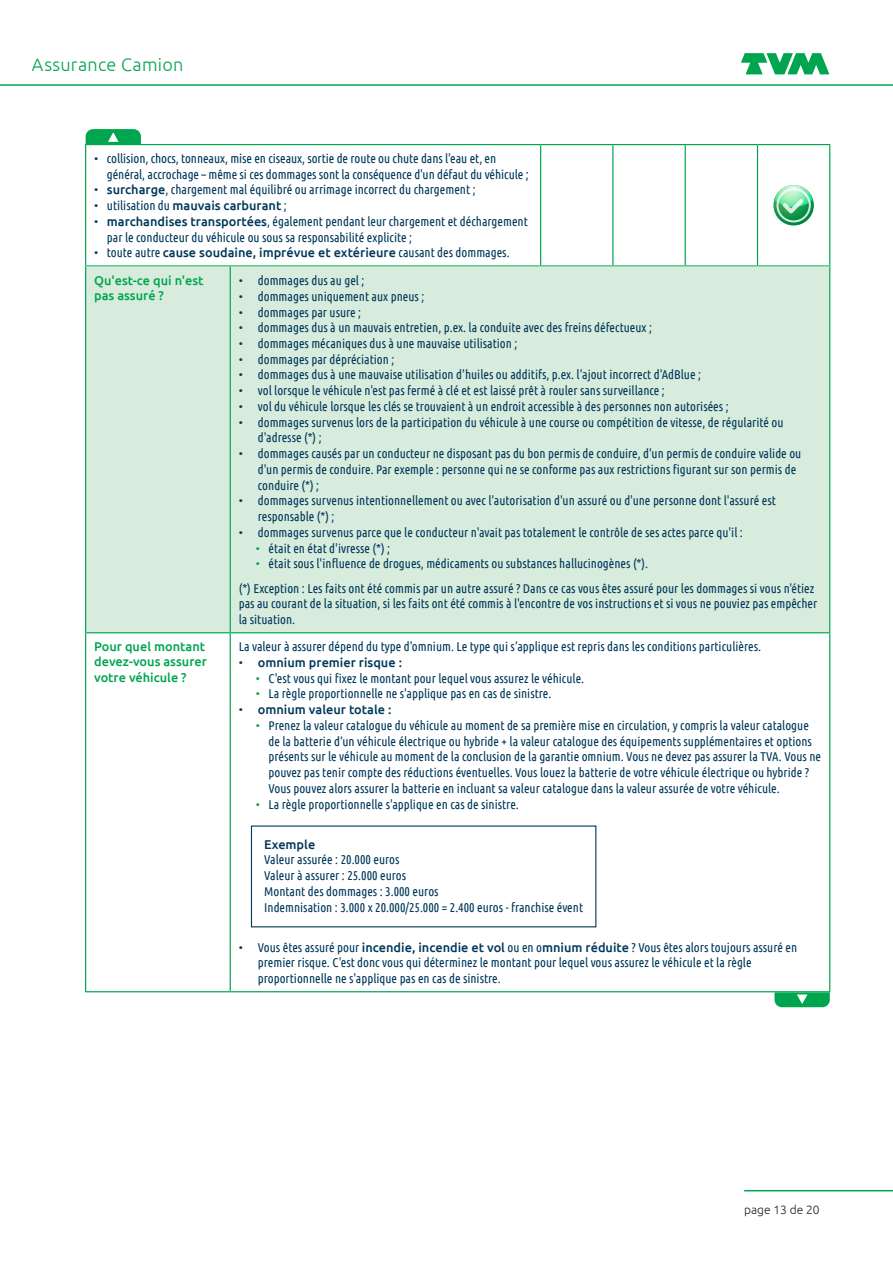
<style>
.page{position:relative;width:893px;height:1263px;background:#fff}
.page>*{position:absolute;margin:0;border:0;box-sizing:border-box;transform-origin:0 0}
.t1{font:300 18px "Ubuntu";letter-spacing:.015em;color:#00a54f}
.t2{font:12.75px/15.8px "Ubuntu Condensed";color:#01385b}
.t3{font:500 12.75px/27.5px "Ubuntu";color:#01385b}
.t4{font:500 12.75px/15.3px "Ubuntu";color:#00a54f}
.t5{font:300 12px "Ubuntu";color:#231f20}
.s1{font-family:"Ubuntu";font-weight:500}
.s2{font-family:"Ubuntu Condensed";font-weight:400}
.s3{color:#00a54f}
</style>
<div class="page">
<svg style="left:741px;top:53px;width:88px;height:21px"></svg>
<hr style="left:0;top:84px;width:893px;height:2px;background:#00a54f">
<hr style="left:744px;top:1190px;width:149px;height:1px;background:#00a54f">
<hr style="left:85px;top:144px;width:456px;height:1px;background:#00a54f">
<hr style="left:541px;top:144px;width:72px;height:1px;background:#00a54f">
<hr style="left:540px;top:145px;width:1px;height:120px;background:#00a54f">
<hr style="left:613px;top:144px;width:72px;height:1px;background:#00a54f">
<hr style="left:685px;top:144px;width:72px;height:1px;background:#00a54f">
<hr style="left:757px;top:144px;width:73px;height:1px;background:#00a54f">
<hr style="left:85px;top:265px;width:456px;height:2px;background:#00a54f">
<hr style="left:541px;top:265px;width:72px;height:2px;background:#00a54f">
<hr style="left:613px;top:265px;width:72px;height:2px;background:#00a54f">
<hr style="left:685px;top:265px;width:72px;height:2px;background:#00a54f">
<hr style="left:757px;top:265px;width:73px;height:2px;background:#00a54f">
<hr style="left:85px;top:145px;width:1px;height:120px;background:#00a54f">
<hr style="left:612px;top:145px;width:1px;height:120px;background:#00a54f">
<hr style="left:685px;top:145px;width:1px;height:120px;background:#00a54f">
<hr style="left:757px;top:145px;width:1px;height:120px;background:#00a54f">
<hr style="left:829px;top:145px;width:1px;height:120px;background:#00a54f">
<svg style="left:86px;top:129px;width:55px;height:15px"></svg>
<svg style="left:773px;top:185px;width:41px;height:40px"></svg>
<svg style="left:774px;top:185px;width:39px;height:37px"></svg>
<div style="left:86px;top:267px;width:743px;height:365px;background:#d8ecdd"></div>
<hr style="left:230px;top:267px;width:1px;height:365px;background:#00a54f">
<hr style="left:230px;top:633px;width:1px;height:358px;background:#00a54f">
<hr style="left:85px;top:991px;width:145px;height:1px;background:#00a54f">
<hr style="left:230px;top:991px;width:600px;height:1px;background:#00a54f">
<hr style="left:85px;top:267px;width:1px;height:365px;background:#00a54f">
<hr style="left:829px;top:267px;width:1px;height:365px;background:#00a54f">
<hr style="left:85px;top:632px;width:145px;height:1px;background:#00a54f">
<hr style="left:85px;top:633px;width:1px;height:358px;background:#00a54f">
<hr style="left:230px;top:632px;width:600px;height:1px;background:#00a54f">
<hr style="left:829px;top:633px;width:1px;height:358px;background:#00a54f">
<svg style="left:774px;top:992px;width:56px;height:15px"></svg>
<h1 class="t1" style="left:32px;top:54px;width:153px">Assurance Camion</h1>
<p class="t2" style="left:107px;top:150px;width:423px;text-indent:-13px">• collision, chocs, tonneaux, mise en ciseaux, sortie de route ou chute dans l'eau et, en général, accrochage – même si ces dommages sont la conséquence d'un défaut du véhicule ;</p>
<p class="t2" style="left:94px;top:182px;width:383px">• <span class="s1">surcharge</span>, chargement mal équilibré ou arrimage incorrect du chargement ;</p>
<p class="t3" style="left:94px;top:191px;width:194px"><span class="s2">• utilisation du</span> mauvais carburant <span class="s2">;</span></p>
<p class="t2" style="left:107px;top:213px;width:422px;text-indent:-13px">• <span class="s1">marchandises transportées</span>, également pendant leur chargement et déchargement par le conducteur du véhicule ou sous sa responsabilité explicite ;</p>
<p class="t3" style="left:94px;top:239px;width:417px"><span class="s2">• toute autre</span> cause soudaine, imprévue et extérieure <span class="s2">causant des dommages.<br></span><span class="s3">Qu'est-ce qui n'est</span></p>
<p class="t4" style="left:94px;top:288px;width:71px">pas assuré ?</p>
<p class="t2" style="left:239px;top:272px;width:127px">• dommages dus au gel ;</p>
<p class="t2" style="left:239px;top:288px;width:187px">• dommages uniquement aux pneus ;</p>
<p class="t2" style="left:239px;top:304px;width:124px">• dommages par usure ;</p>
<p class="t2" style="left:239px;top:319px;width:415px">• dommages dus à un mauvais entretien, p.ex. la conduite avec des freins défectueux ;</p>
<p class="t2" style="left:239px;top:335px;width:280px">• dommages mécaniques dus à une mauvaise utilisation ;</p>
<p class="t2" style="left:239px;top:351px;width:157px">• dommages par dépréciation ;</p>
<p class="t2" style="left:239px;top:367px;width:464px">• dommages dus à une mauvaise utilisation d'huiles ou additifs, p.ex. l'ajout incorrect d'AdBlue ;</p>
<p class="t2" style="left:239px;top:382px;width:428px">• vol lorsque le véhicule n'est pas fermé à clé et est laissé prêt à rouler sans surveillance ;</p>
<p class="t2" style="left:239px;top:398px;width:491px">• vol du véhicule lorsque les clés se trouvaient à un endroit accessible à des personnes non autorisées ;</p>
<p class="t2" style="left:258px;top:414px;width:527px;text-indent:-19px">• dommages survenus lors de la participation du véhicule à une course ou compétition de vitesse, de régularité ou d'adresse (*) ;</p>
<p class="t2" style="left:258px;top:445px;width:545px;text-indent:-19px">• dommages causés par un conducteur ne disposant pas du bon permis de conduire, d'un permis de conduire valide ou d'un permis de conduire. Par exemple : personne qui ne se conforme pas aux restrictions figurant sur son permis de conduire (*) ;</p>
<p class="t2" style="left:258px;top:493px;width:519px;text-indent:-19px">• dommages survenus intentionnellement ou avec l'autorisation d'un assuré ou d'une personne dont l'assuré est responsable (*) ;</p>
<p class="t2" style="left:239px;top:524px;width:506px">• dommages survenus parce que le conducteur n'avait pas totalement le contrôle de ses actes parce qu'il :</p>
<p class="t2" style="left:256px;top:540px;width:136px"><span class="s3">•</span> était en état d'ivresse (*) ;</p>
<p class="t2" style="left:239px;top:551px;width:577px;line-height:24.3px;text-indent:17px"><span class="s3">•</span> était sous l'influence de drogues, médicaments ou substances hallucinogènes (*).<br>(*) Exception : Les faits ont été commis par un autre assuré ? Dans ce cas vous êtes assuré pour les dommages si vous n'étiez</p>
<p class="t2" style="left:239px;top:596px;width:580px">pas au courant de la situation, si les faits ont été commis à l'encontre de vos instructions et si vous ne pouviez pas empêcher la situation.</p>
<p class="t4" style="left:94px;top:638px;width:114px">Pour quel montant devez-vous assurer votre véhicule ?</p>
<p class="t2" style="left:239px;top:638px;width:524px">La valeur à assurer dépend du type d'omnium. Le type qui s’applique est repris dans les conditions particulières.</p>
<p class="t3" style="left:239px;top:648px;width:165px"><span class="s2">•</span> omnium premier risque :</p>
<p class="t2" style="left:256px;top:670px;width:330px"><span class="s3">•</span> C'est vous qui fixez le montant pour lequel vous assurez le véhicule.</p>
<p class="t2" style="left:256px;top:686px;width:297px"><span class="s3">•</span> La règle proportionnelle ne s'applique pas en cas de sinistre.</p>
<p class="t3" style="left:239px;top:695px;width:154px"><span class="s2">•</span> omnium valeur totale :</p>
<p class="t2" style="left:268px;top:717px;width:554px;text-indent:-13px"><span class="s3">•</span> Prenez la valeur catalogue du véhicule au moment de sa première mise en circulation, y compris la valeur catalogue de la batterie d’un véhicule électrique ou hybride + la valeur catalogue des équipements supplémentaires et options présents sur le véhicule au moment de la conclusion de la garantie omnium. Vous ne devez pas assurer la TVA. Vous ne pouvez pas tenir compte des réductions éventuelles. Vous louez la batterie de votre véhicule électrique ou hybride ?<br>Vous pouvez alors assurer la batterie en incluant sa valeur catalogue dans la valeur assurée de votre véhicule.</p>
<p class="t2" style="left:256px;top:796px;width:265px"><span class="s3">•</span> La règle proportionnelle s'applique en cas de sinistre.</p>
<p class="t3" style="left:264px;top:830px;width:53px">Exemple</p>
<p class="t2" style="left:264px;top:852px;width:320px">Valeur assurée : 20.000 euros<br>Valeur à assurer : 25.000 euros<br>Montant des dommages : 3.000 euros<br>Indemnisation : 3.000 x 20.000/25.000 = 2.400 euros - franchise évent</p>
<p class="t2" style="left:258px;top:939px;width:541px;text-indent:-19px">• Vous êtes assuré pour <span class="s1">incendie, incendie et vol</span> ou en o<span class="s1">mnium réduite</span> ? Vous êtes alors toujours assuré en premier risque. C'est donc vous qui déterminez le montant pour lequel vous assurez le véhicule et la règle proportionnelle ne s'applique pas en cas de sinistre.</p>
<p class="t5" style="left:744px;top:1202px;width:77px">page 13 de 20</p>
</div>
